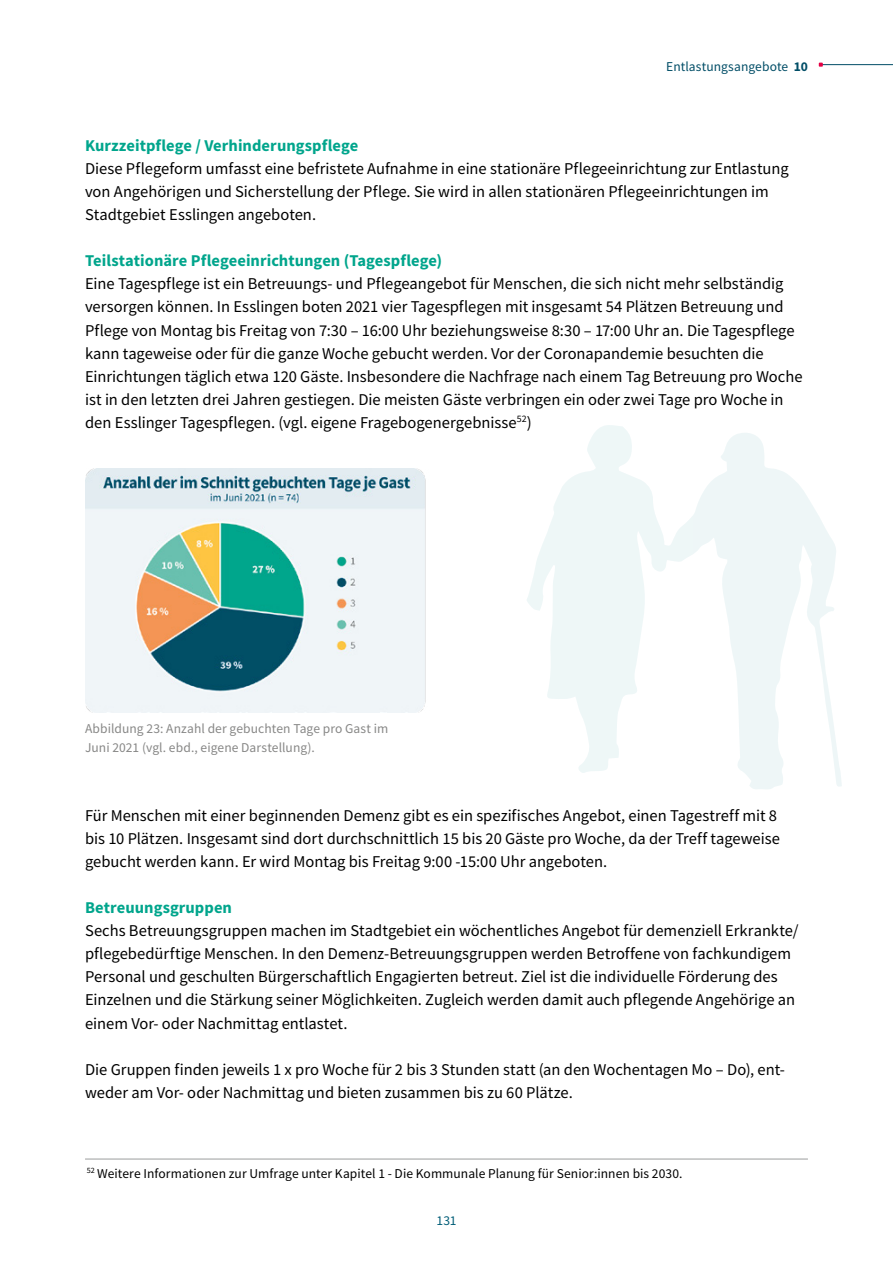
<style>
.page{position:relative;width:893px;height:1263px;background:#fff}
.page>*{position:absolute;margin:0;border:0;box-sizing:border-box;transform-origin:0 0}
.Fließtext{font:16.5px/23.1px "Source Sans Pro";color:#000}
.H4_Subheadline{font:700 16.5px "Source Sans Pro";color:#00a58c}
.Fußnote{font:13.5px "Source Sans Pro";letter-spacing:.005em;color:#000}
.Fotonachweis{font:13.5px/18.9px "Source Sans Pro";letter-spacing:.005em;color:#878786}
.t1{font:13.5px "Source Sans Pro";letter-spacing:.005em;color:#004d66}
.t2{font:13.5px "Source Sans Pro";color:#005d77}
.s1{font-weight:700}
</style>
<div class="page">
<hr style="left:821px;top:64px;width:72px;height:1px;background:#004d66">
<svg style="left:819px;top:63px;width:4px;height:4px"></svg>
<hr style="left:85px;top:1159px;width:723px;height:1px;background:#9c9d9d">
<img style="left:85px;top:468px;width:341px;height:245px">
<svg style="left:527px;top:425px;width:303px;height:364px"></svg>
<p class="t1" style="left:666px;top:57px;width:143px">Entlastungsangebote <span class="s1">10</span></p>
<p class="H4_Subheadline" style="left:85px;top:134px;width:275px">Kurzzeitpflege / Verhinderungspflege</p>
<p class="Fließtext" style="left:85px;top:157px;width:705px">Diese Pflegeform umfasst eine befristete Aufnahme in eine stationäre Pflegeeinrichtung zur Entlastung von Angehörigen und Sicherstellung der Pflege. Sie wird in allen stationären Pflegeeinrichtungen im<br>Stadtgebiet Esslingen angeboten.</p>
<p class="H4_Subheadline" style="left:85px;top:250px;width:359px">Teilstationäre Pflegeeinrichtungen (Tagespflege)</p>
<p class="Fließtext" style="left:85px;top:272px;width:719px">Eine Tagespflege ist ein Betreuungs- und Pflegeangebot für Menschen, die sich nicht mehr selbständig versorgen können. In Esslingen boten 2021 vier Tagespflegen mit insgesamt 54 Plätzen Betreuung und Pflege von Montag bis Freitag von 7:30 – 16:00 Uhr beziehungsweise 8:30 – 17:00 Uhr an. Die Tagespflege kann tageweise oder für die ganze Woche gebucht werden. Vor der Coronapandemie besuchten die Einrichtungen täglich etwa 120 Gäste. Insbesondere die Nachfrage nach einem Tag Betreuung pro Woche ist in den letzten drei Jahren gestiegen. Die meisten Gäste verbringen ein oder zwei Tage pro Woche in den Esslinger Tagespflegen. (vgl. eigene Fragebogenergebnisse<sup>52</sup>)</p>
<p class="Fotonachweis" style="left:85px;top:719px;width:305px">Abbildung 23: Anzahl der gebuchten Tage pro Gast im<br>Juni 2021 (vgl. ebd., eigene Darstellung).</p>
<p class="Fließtext" style="left:85px;top:803px;width:696px">Für Menschen mit einer beginnenden Demenz gibt es ein spezifisches Angebot, einen Tagestreff mit 8 bis 10 Plätzen. Insgesamt sind dort durchschnittlich 15 bis 20 Gäste pro Woche, da der Treff tageweise gebucht werden kann. Er wird Montag bis Freitag 9:00 -15:00 Uhr angeboten.</p>
<p class="H4_Subheadline" style="left:85px;top:896px;width:149px">Betreuungsgruppen</p>
<p class="Fließtext" style="left:85px;top:919px;width:715px">Sechs Betreuungsgruppen machen im Stadtgebiet ein wöchentliches Angebot für demenziell Erkrankte/ pflegebedürftige Menschen. In den Demenz-Betreuungsgruppen werden Betroffene von fachkundigem Personal und geschulten Bürgerschaftlich Engagierten betreut. Ziel ist die individuelle Förderung des Einzelnen und die Stärkung seiner Möglichkeiten. Zugleich werden damit auch pflegende Angehörige an einem Vor- oder Nachmittag entlastet.</p>
<p class="Fließtext" style="left:85px;top:1058px;width:701px">Die Gruppen finden jeweils 1 x pro Woche für 2 bis 3 Stunden statt (an den Wochentagen Mo – Do), ent&shy;weder am Vor- oder Nachmittag und bieten zusammen bis zu 60 Plätze.</p>
<p class="Fußnote" style="left:87px;top:1165px;width:597px"><sup>52</sup> Weitere Informationen zur Umfrage unter Kapitel 1 - Die Kommunale Planung für Senior:innen bis 2030.</p>
<p class="t2" style="left:436px;top:1211px;width:22px">131</p>
</div>
